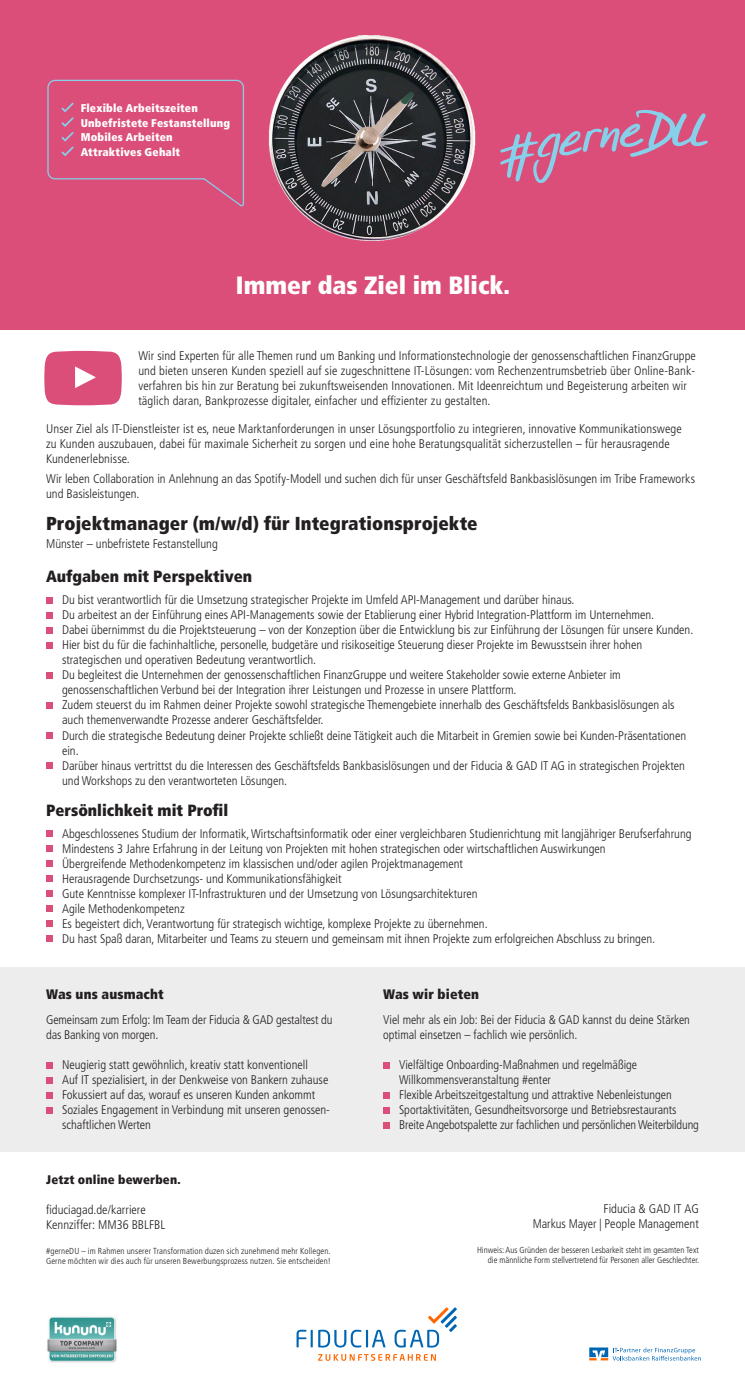
<style>
.page{position:relative;width:745px;height:1393px;background:#fff}
.page>*{position:absolute;margin:0;border:0;box-sizing:border-box;transform-origin:0 0}
.t1{font:900 condensed 25px "Frutiger LT Std";color:#fff}
.t2{font:900 condensed 18.75px "Frutiger LT Std";letter-spacing:.005em;color:#231f20}
.t3{font:900 condensed 16.25px "Frutiger LT Std";color:#231f20}
.t4{font:900 condensed 13.75px "Frutiger LT Std";letter-spacing:.01em;color:#231f20}
.t5{font:300 condensed 12.5px/15px "Frutiger LT Std";color:#231f20}
.t6{font:900 condensed 12.5px "Frutiger LT Std";letter-spacing:.01em;color:#231f20}
.t7{font:900 condensed 11.25px/14.6px "Frutiger LT Std";letter-spacing:.015em;color:#fff}
.t8{font:300 condensed 8.75px/10px "Frutiger LT Std";letter-spacing:.01em;color:#231f20}
</style>
<div class="page">
<div style="left:46px;top:597px;width:7px;height:6px;background:#db4e7a"></div>
<div style="left:46px;top:612px;width:7px;height:6px;background:#db4e7a"></div>
<div style="left:46px;top:627px;width:7px;height:6px;background:#db4e7a"></div>
<div style="left:46px;top:642px;width:7px;height:6px;background:#db4e7a"></div>
<div style="left:46px;top:672px;width:7px;height:6px;background:#db4e7a"></div>
<div style="left:46px;top:702px;width:7px;height:6px;background:#db4e7a"></div>
<div style="left:46px;top:732px;width:7px;height:6px;background:#db4e7a"></div>
<div style="left:46px;top:762px;width:7px;height:6px;background:#db4e7a"></div>
<div style="left:46px;top:830px;width:7px;height:7px;background:#db4e7a"></div>
<div style="left:46px;top:845px;width:7px;height:7px;background:#db4e7a"></div>
<div style="left:46px;top:860px;width:7px;height:7px;background:#db4e7a"></div>
<div style="left:46px;top:875px;width:7px;height:7px;background:#db4e7a"></div>
<div style="left:46px;top:890px;width:7px;height:7px;background:#db4e7a"></div>
<div style="left:46px;top:905px;width:7px;height:7px;background:#db4e7a"></div>
<div style="left:46px;top:920px;width:7px;height:7px;background:#db4e7a"></div>
<div style="left:46px;top:935px;width:7px;height:7px;background:#db4e7a"></div>
<svg style="left:296px;top:1307px;width:160px;height:40px"></svg>
<svg style="left:318px;top:1354px;width:117px;height:6px"></svg>
<svg style="left:589px;top:1347px;width:111px;height:13px"></svg>
<img style="left:47px;top:1316px;width:70px;height:47px">
<svg style="left:44px;top:351px;width:78px;height:54px;background:#de6188"></svg>
<div style="left:0;top:967px;width:744px;height:185px;background:#ededed"></div>
<div style="left:46px;top:1061px;width:7px;height:7px;background:#db4e7a"></div>
<div style="left:46px;top:1076px;width:7px;height:7px;background:#db4e7a"></div>
<div style="left:46px;top:1091px;width:7px;height:7px;background:#db4e7a"></div>
<div style="left:46px;top:1106px;width:7px;height:7px;background:#db4e7a"></div>
<div style="left:383px;top:1061px;width:6px;height:7px;background:#db4e7a"></div>
<div style="left:383px;top:1091px;width:6px;height:7px;background:#db4e7a"></div>
<div style="left:383px;top:1106px;width:6px;height:7px;background:#db4e7a"></div>
<div style="left:383px;top:1121px;width:6px;height:7px;background:#db4e7a"></div>
<div style="left:0;top:0;width:744px;height:330px;background:#db4e7a"></div>
<img style="left:268px;top:36px;width:208px;height:205px">
<svg style="left:500px;top:109px;width:207px;height:74px"></svg>
<svg style="left:47px;top:79px;width:197px;height:128px"></svg>
<p class="t7" style="left:81px;top:101px;width:151px">Flexible Arbeitszeiten<br>Unbefristete Festanstellung<br>Mobiles Arbeiten<br>Attraktives Gehalt</p>
<h1 class="t1" style="left:236px;top:270px;width:275px">Immer das Ziel im Blick.</h1>
<p class="t5" style="left:138px;top:349px;width:558px">Wir sind Experten für alle Themen rund um Banking und Informationstechnologie der genossenschaftlichen FinanzGruppe und bieten unseren Kunden speziell auf sie zugeschnittene IT-Lösungen: vom Rechenzentrumsbetrieb über Online-Bank&shy;verfahren bis hin zur Beratung bei zukunftsweisenden Innovationen. Mit Ideenreichtum und Begeisterung arbeiten wir täglich daran, Bankprozesse digitaler, einfacher und effizienter zu gestalten.</p>
<p class="t5" style="left:46px;top:421px;width:636px">Unser Ziel als IT-Dienstleister ist es, neue Marktanforderungen in unser Lösungsportfolio zu integrieren, innovative Kommunikationswege zu Kunden auszubauen, dabei für maximale Sicherheit zu sorgen und eine hohe Beratungsqualität sicherzustellen – für herausragende<br>Kundenerlebnisse.</p>
<p class="t5" style="left:46px;top:471px;width:650px">Wir leben Collaboration in Anlehnung an das Spotify-Modell und suchen dich für unser Geschäftsfeld Bankbasislösungen im Tribe Frameworks und Basisleistungen.</p>
<h2 class="t2" style="left:46px;top:512px;width:433px">Projektmanager (m/w/d) für Integrationsprojekte</h2>
<p class="t5" style="left:46px;top:537px;width:173px">Münster – unbefristete Festanstellung</p>
<h3 class="t3" style="left:46px;top:567px;width:207px">Aufgaben mit Perspektiven</h3>
<p class="t5" style="left:62px;top:593px;width:632px">Du bist verantwortlich für die Umsetzung strategischer Projekte im Umfeld API-Management und darüber hinaus.<br>Du arbeitest an der Einführung eines API-Managements sowie der Etablierung einer Hybrid Integration-Plattform im Unternehmen.<br>Dabei übernimmst du die Projektsteuerung – von der Konzeption über die Entwicklung bis zur Einführung der Lösungen für unsere Kunden.<br>Hier bist du für die fachinhaltliche, personelle, budgetäre und risikoseitige Steuerung dieser Projekte im Bewusstsein ihrer hohen strategischen und operativen Bedeutung verantwortlich.<br>Du begleitest die Unternehmen der genossenschaftlichen FinanzGruppe und weitere Stakeholder sowie externe Anbieter im genossenschaftlichen Verbund bei der Integration ihrer Leistungen und Prozesse in unsere Plattform.<br>Zudem steuerst du im Rahmen deiner Projekte sowohl strategische Themengebiete innerhalb des Geschäftsfelds Bankbasislösungen als auch themenverwandte Prozesse anderer Geschäftsfelder.<br>Durch die strategische Bedeutung deiner Projekte schließt deine Tätigkeit auch die Mitarbeit in Gremien sowie bei Kunden-Präsentationen ein.<br>Darüber hinaus vertrittst du die Interessen des Geschäftsfelds Bankbasislösungen und der Fiducia &amp; GAD IT AG in strategischen Projekten und Workshops zu den verantworteten Lösungen.</p>
<h3 class="t3" style="left:46px;top:800px;width:183px">Persönlichkeit mit Profil</h3>
<p class="t5" style="left:62px;top:826px;width:630px">Abgeschlossenes Studium der Informatik, Wirtschaftsinformatik oder einer vergleichbaren Studienrichtung mit langjähriger Berufserfahrung Mindestens 3 Jahre Erfahrung in der Leitung von Projekten mit hohen strategischen oder wirtschaftlichen Auswirkungen<br>Übergreifende Methodenkompetenz im klassischen und/oder agilen Projektmanagement<br>Herausragende Durchsetzungs- und Kommunikationsfähigkeit<br>Gute Kenntnisse komplexer IT-Infrastrukturen und der Umsetzung von Lösungsarchitekturen<br>Agile Methodenkompetenz<br>Es begeistert dich, Verantwortung für strategisch wichtige, komplexe Projekte zu übernehmen.<br>Du hast Spaß daran, Mitarbeiter und Teams zu steuern und gemeinsam mit ihnen Projekte zum erfolgreichen Abschluss zu bringen.</p>
<p class="t4" style="left:46px;top:986px;width:119px">Was uns ausmacht</p>
<p class="t5" style="left:46px;top:1012px;width:288px">Gemeinsam zum Erfolg: Im Team der Fiducia &amp; GAD gestaltest du das Banking von morgen.</p>
<p class="t5" style="left:62px;top:1057px;width:268px">Neugierig statt gewöhnlich, kreativ statt konventionell<br>Auf IT spezialisiert, in der Denkweise von Bankern zuhause Fokussiert auf das, worauf es unseren Kunden ankommt Soziales Engagement in Verbindung mit unseren genossen&shy;schaftlichen Werten</p>
<p class="t6" style="left:46px;top:1171px;width:136px">Jetzt online bewerben.</p>
<p class="t5" style="left:46px;top:1202px;width:121px">fiduciagad.de/karriere<br>Kennziffer: MM36 BBLFBL</p>
<p class="t8" style="left:46px;top:1245px;width:286px">#gerneDU – im Rahmen unserer Transformation duzen sich zunehmend mehr Kollegen.<br>Gerne möchten wir dies auch für unseren Bewerbungsprozess nutzen. Sie entscheiden!</p>
<p class="t4" style="left:383px;top:986px;width:97px">Was wir bieten</p>
<p class="t5" style="left:383px;top:1012px;width:308px">Viel mehr als ein Job: Bei der Fiducia &amp; GAD kannst du deine Stärken optimal einsetzen – fachlich wie persönlich.</p>
<p class="t5" style="left:399px;top:1057px;width:301px">Vielfältige Onboarding-Maßnahmen und regelmäßige Willkommensveranstaltung #enter<br>Flexible Arbeitszeitgestaltung und attraktive Nebenleistungen Sportaktivitäten, Gesundheitsvorsorge und Betriebsrestaurants Breite Angebotspalette zur fachlichen und persönlichen Weiterbildung</p>
<p class="t5" style="left:532px;top:1201px;width:167px;text-align:right">Fiducia &amp; GAD IT AG<br>Markus Mayer | People Management</p>
<p class="t8" style="left:477px;top:1244px;width:223px;text-align:right">Hinweis: Aus Gründen der besseren Lesbarkeit steht im gesamten Text die männliche Form stellvertretend für Personen aller Geschlechter.</p>
</div>
